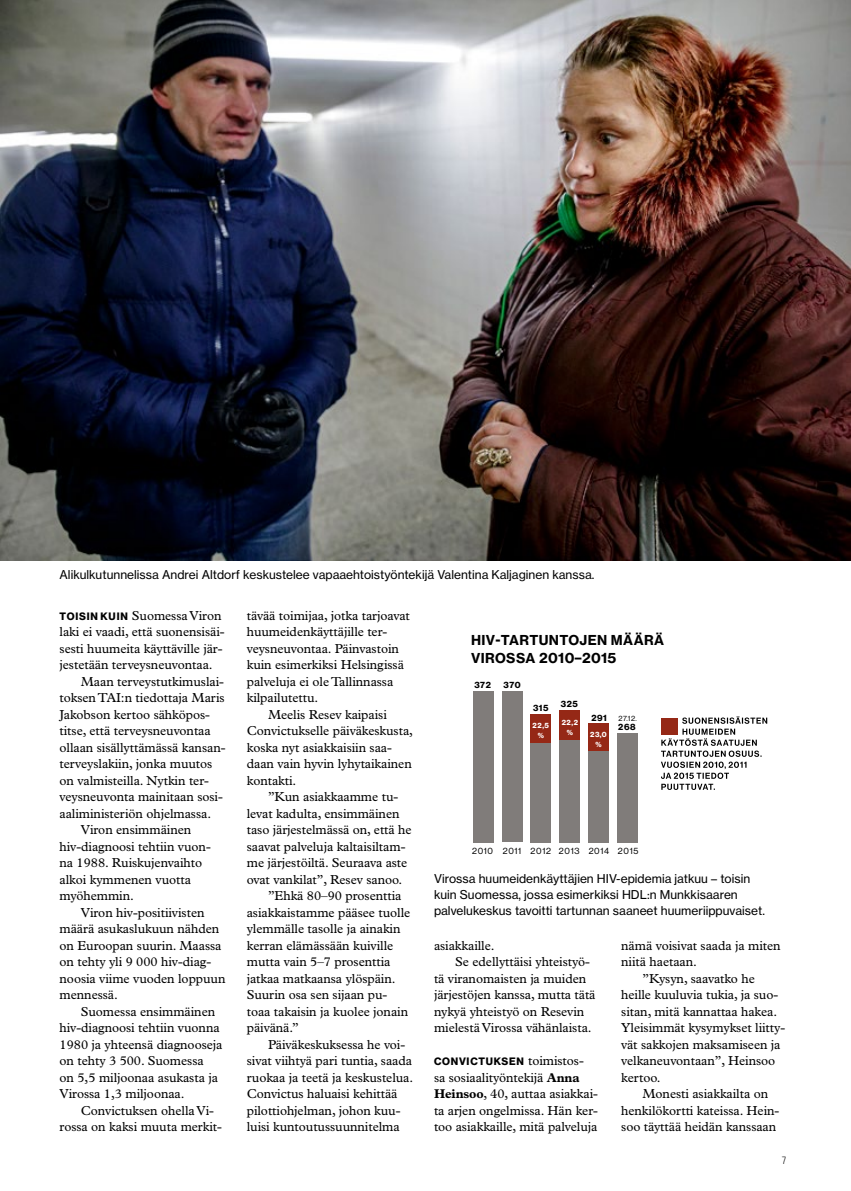
<style>
.page{position:relative;width:851px;height:1191px;background:#fff}
.page>*{position:absolute;margin:0;border:0;box-sizing:border-box;transform-origin:0 0}
.t1{font:13.5px/18px "N Haas Grotesk TX Std 75 Bd";letter-spacing:.025em;color:#000}
.t2{font:13.05px/16.5px "Plantin Std";letter-spacing:-.005em;color:#000}
.t3{font:12px/15.8px "N Haas Grotesk TX Std 55 Rg";color:#000}
.t4{font:10.5px "N Haas Grotesk DS Std 75 Bd";letter-spacing:.07em;color:#000}
.t5{font:300 10.5px "Decima Mono";color:#000}
.t6{font:8.55px "N Haas Grotesk DS Std 55 Rg";letter-spacing:.08em;color:#000}
.t7{font:8.55px "N Haas Grotesk DS Std 75 Bd";letter-spacing:.065em;color:#000}
.t8{font:7.2px/10.1px "N Haas Grotesk DS Std 75 Bd";color:#fff;text-align:center}
.t9{font:7.2px "N Haas Grotesk DS Std 55 Rg";color:#000}
.s1{font-family:"N Haas Grotesk DS Std 75 Bd";font-size:10.5px}
.s2{font-family:"Plantin Std";font-size:13.05px}
.s3{font-weight:700;font-size:12.75px}
</style>
<div class="page">
<div style="left:473px;top:691px;width:20px;height:151px;background:#807c7a"></div>
<div style="left:502px;top:691px;width:20px;height:151px;background:#807c7a"></div>
<div style="left:530px;top:714px;width:21px;height:128px;background:#807c7a"></div>
<div style="left:559px;top:710px;width:21px;height:132px;background:#807c7a"></div>
<div style="left:588px;top:724px;width:20px;height:118px;background:#807c7a"></div>
<div style="left:617px;top:733px;width:20px;height:109px;background:#807c7a"></div>
<div style="left:530px;top:714px;width:21px;height:29px;background:#952816"></div>
<div style="left:559px;top:710px;width:21px;height:29px;background:#952816"></div>
<div style="left:588px;top:724px;width:20px;height:27px;background:#952816"></div>
<svg style="left:661px;top:716px;width:106px;height:74px"></svg>
<img style="left:0;top:0;width:850px;height:560px">
<div style="left:661px;top:718px;width:16px;height:16px;background:#952816"></div>
<p class="t3" style="left:60px;top:567px;width:536px">Alikulkutunnelissa Andrei Altdorf keskustelee vapaaehtoistyöntekijä Valentina Kaljaginen kanssa.</p>
<p class="t2" style="left:60px;top:607px;width:163px"><span class="s1">TOISIN KUIN</span> Suomessa Viron</p>
<p class="t2" style="left:60px;top:623px;width:166px">laki ei vaadi, että suonensisäi-</p>
<p class="t2" style="left:60px;top:640px;width:164px">sesti huumeita käyttäville jär-</p>
<p class="t2" style="left:60px;top:656px;width:155px">jestetään terveysneuvontaa.</p>
<p class="t2" style="left:81px;top:673px;width:145px">Maan terveystutkimuslai-</p>
<p class="t2" style="left:60px;top:689px;width:166px">toksen TAI:n tiedottaja Maris</p>
<p class="t2" style="left:60px;top:706px;width:152px">Jakobson kertoo sähköpos-</p>
<p class="t2" style="left:60px;top:722px;width:153px">titse, että terveysneuvontaa</p>
<p class="t2" style="left:60px;top:739px;width:167px">ollaan sisällyttämässä kansan-</p>
<p class="t2" style="left:60px;top:755px;width:154px">terveyslakiin, jonka muutos</p>
<p class="t2" style="left:60px;top:772px;width:151px">on valmisteilla. Nytkin ter-</p>
<p class="t2" style="left:60px;top:788px;width:165px">veysneuvonta mainitaan sosi-</p>
<p class="t2" style="left:60px;top:805px;width:153px">aaliministeriön ohjelmassa.</p>
<p class="t2" style="left:81px;top:821px;width:112px">Viron ensimmäinen</p>
<p class="t2" style="left:60px;top:838px;width:153px">hiv-diagnoosi tehtiin vuon-</p>
<p class="t2" style="left:60px;top:854px;width:144px">na 1988. Ruiskujenvaihto</p>
<p class="t2" style="left:60px;top:871px;width:133px">alkoi kymmenen vuotta</p>
<p class="t2" style="left:60px;top:887px;width:76px">myöhemmin.</p>
<p class="t2" style="left:81px;top:904px;width:125px">Viron hiv-positiivisten</p>
<p class="t2" style="left:60px;top:920px;width:161px">määrä asukaslukuun nähden</p>
<p class="t2" style="left:60px;top:937px;width:163px">on Euroopan suurin. Maassa</p>
<p class="t2" style="left:60px;top:953px;width:153px">on tehty yli 9 000 hiv-diag-</p>
<p class="t2" style="left:60px;top:970px;width:167px">noosia viime vuoden loppuun</p>
<p class="t2" style="left:60px;top:986px;width:60px">mennessä.</p>
<p class="t2" style="left:81px;top:1003px;width:136px">Suomessa ensimmäinen</p>
<p class="t2" style="left:60px;top:1019px;width:162px">hiv-diagnoosi tehtiin vuonna</p>
<p class="t2" style="left:60px;top:1036px;width:164px">1980 ja yhteensä diagnooseja</p>
<p class="t2" style="left:60px;top:1052px;width:146px">on tehty 3 500. Suomessa</p>
<p class="t2" style="left:60px;top:1069px;width:160px">on 5,5 miljoonaa asukasta ja</p>
<p class="t2" style="left:60px;top:1085px;width:126px">Virossa 1,3 miljoonaa.</p>
<p class="t2" style="left:81px;top:1102px;width:135px">Convictuksen ohella Vi-</p>
<p class="t2" style="left:60px;top:1118px;width:164px">rossa on kaksi muuta merkit-</p>
<p class="t2" style="left:247px;top:607px;width:164px">tävää toimijaa, jotka tarjoavat</p>
<p class="t2" style="left:247px;top:623px;width:142px">huumeidenkäyttäjille ter-</p>
<p class="t2" style="left:247px;top:640px;width:154px">veysneuvontaa. Päinvastoin</p>
<p class="t2" style="left:247px;top:656px;width:159px">kuin esimerkiksi Helsingissä</p>
<p class="t2" style="left:247px;top:673px;width:148px">palveluja ei ole Tallinnassa</p>
<p class="t2" style="left:247px;top:689px;width:73px">kilpailutettu.</p>
<p class="t2" style="left:268px;top:706px;width:120px">Meelis Resev kaipaisi</p>
<p class="t2" style="left:247px;top:722px;width:168px">Convictukselle päiväkeskusta,</p>
<p class="t2" style="left:247px;top:739px;width:147px">koska nyt asiakkaisiin saa-</p>
<p class="t2" style="left:247px;top:755px;width:166px">daan vain hyvin lyhytaikainen</p>
<p class="t2" style="left:247px;top:772px;width:51px">kontakti.</p>
<p class="t2" style="left:268px;top:788px;width:132px">”Kun asiakkaamme tu-</p>
<p class="t2" style="left:247px;top:805px;width:154px">levat kadulta, ensimmäinen</p>
<p class="t2" style="left:247px;top:821px;width:166px">taso järjestelmässä on, että he</p>
<p class="t2" style="left:247px;top:838px;width:160px">saavat palveluja kaltaisiltam-</p>
<p class="t2" style="left:247px;top:854px;width:162px">me järjestöiltä. Seuraava aste</p>
<p class="t2" style="left:247px;top:871px;width:157px">ovat vankilat”, Resev sanoo.</p>
<p class="t2" style="left:268px;top:887px;width:135px">”Ehkä 80–90 prosenttia</p>
<p class="t2" style="left:247px;top:904px;width:165px">asiakkaistamme pääsee tuolle</p>
<p class="t2" style="left:247px;top:920px;width:155px">ylemmälle tasolle ja ainakin</p>
<p class="t2" style="left:247px;top:937px;width:148px">kerran elämässään kuiville</p>
<p class="t2" style="left:247px;top:953px;width:145px">mutta vain 5–7 prosenttia</p>
<p class="t2" style="left:247px;top:970px;width:150px">jatkaa matkaansa ylöspäin.</p>
<p class="t2" style="left:247px;top:986px;width:142px">Suurin osa sen sijaan pu-</p>
<p class="t2" style="left:247px;top:1003px;width:163px">toaa takaisin ja kuolee jonain</p>
<p class="t2" style="left:247px;top:1019px;width:54px">päivänä.”</p>
<p class="t2" style="left:268px;top:1036px;width:139px">Päiväkeskuksessa he voi-</p>
<p class="t2" style="left:247px;top:1052px;width:167px">sivat viihtyä pari tuntia, saada</p>
<p class="t2" style="left:247px;top:1069px;width:168px">ruokaa ja teetä ja keskustelua.</p>
<p class="t2" style="left:247px;top:1085px;width:152px">Convictus haluaisi kehittää</p>
<p class="t2" style="left:247px;top:1102px;width:155px">pilottiohjelman, johon kuu-</p>
<p class="t2" style="left:247px;top:1118px;width:154px">luisi kuntoutussuunnitelma</p>
<p class="t1" style="left:471px;top:630px;width:194px">HIV-TARTUNTOJEN MÄÄRÄ<br>VIROSSA 2010–2015</p>
<p class="t7" style="left:474px;top:679px;width:18px">372</p>
<p class="t7" style="left:503px;top:680px;width:19px">370</p>
<p class="t7" style="left:561px;top:699px;width:19px">325</p>
<p class="t7" style="left:533px;top:703px;width:17px">315</p>
<p class="t8" style="left:532px;top:720px;width:18px">22,5 %</p>
<p class="t8" style="left:561px;top:718px;width:18px">22,2 %</p>
<p class="t7" style="left:591px;top:712px;width:17px">291</p>
<p class="t8" style="left:590px;top:730px;width:18px">23,0 %</p>
<p class="t9" style="left:618px;top:714px;width:20px">27.12.</p>
<p class="t7" style="left:618px;top:722px;width:19px">268</p>
<p class="t6" style="left:472px;top:846px;width:22px">2010</p>
<p class="t6" style="left:502px;top:846px;width:137px">2011 2012 2013 2014 2015</p>
<p class="t3" style="left:434px;top:871px;width:332px">Virossa huumeidenkäyttäjien HIV-epidemia jatkuu – toisin kuin Suomessa, jossa esimerkiksi HDL:n Munkkisaaren palvelukeskus tavoitti tartunnan saaneet huumeriippuvaiset.</p>
<p class="t2" style="left:434px;top:937px;width:62px">asiakkaille.</p>
<p class="t2" style="left:455px;top:953px;width:136px">Se edellyttäisi yhteistyö-</p>
<p class="t2" style="left:434px;top:970px;width:154px">tä viranomaisten ja muiden</p>
<p class="t2" style="left:434px;top:986px;width:163px">järjestöjen kanssa, mutta tätä</p>
<p class="t2" style="left:434px;top:1003px;width:152px">nykyä yhteistyö on Resevin</p>
<p class="t2" style="left:434px;top:1019px;width:159px">mielestä Virossa vähänlaista.</p>
<p class="t4" style="left:434px;top:1055px;width:151px">CONVICTUKSEN <span class="s2">toimistos-</span></p>
<p class="t2" style="left:434px;top:1069px;width:165px">sa sosiaalityöntekijä <span class="s3">Anna<br>Heinsoo</span>, 40, auttaa asiakkai&shy;ta arjen ongelmissa. Hän ker&shy;too asiakkaille, mitä palveluja</p>
<p class="t2" style="left:621px;top:937px;width:161px">nämä voisivat saada ja miten</p>
<p class="t2" style="left:621px;top:953px;width:77px">niitä haetaan.</p>
<p class="t2" style="left:642px;top:970px;width:114px">”Kysyn, saavatko he</p>
<p class="t2" style="left:621px;top:986px;width:158px">heille kuuluvia tukia, ja suo-</p>
<p class="t2" style="left:621px;top:1003px;width:157px">sitan, mitä kannattaa hakea.</p>
<p class="t2" style="left:621px;top:1019px;width:165px">Yleisimmät kysymykset liitty-</p>
<p class="t2" style="left:621px;top:1036px;width:161px">vät sakkojen maksamiseen ja</p>
<p class="t2" style="left:621px;top:1052px;width:156px">velkaneuvontaan”, Heinsoo</p>
<p class="t2" style="left:621px;top:1069px;width:41px">kertoo.</p>
<p class="t2" style="left:642px;top:1085px;width:127px">Monesti asiakkailta on</p>
<p class="t2" style="left:621px;top:1102px;width:160px">henkilökortti kateissa. Hein-</p>
<p class="t2" style="left:621px;top:1118px;width:156px">soo täyttää heidän kanssaan</p>
<p class="t5" style="left:780px;top:1154px;width:8px">7</p>
</div>
